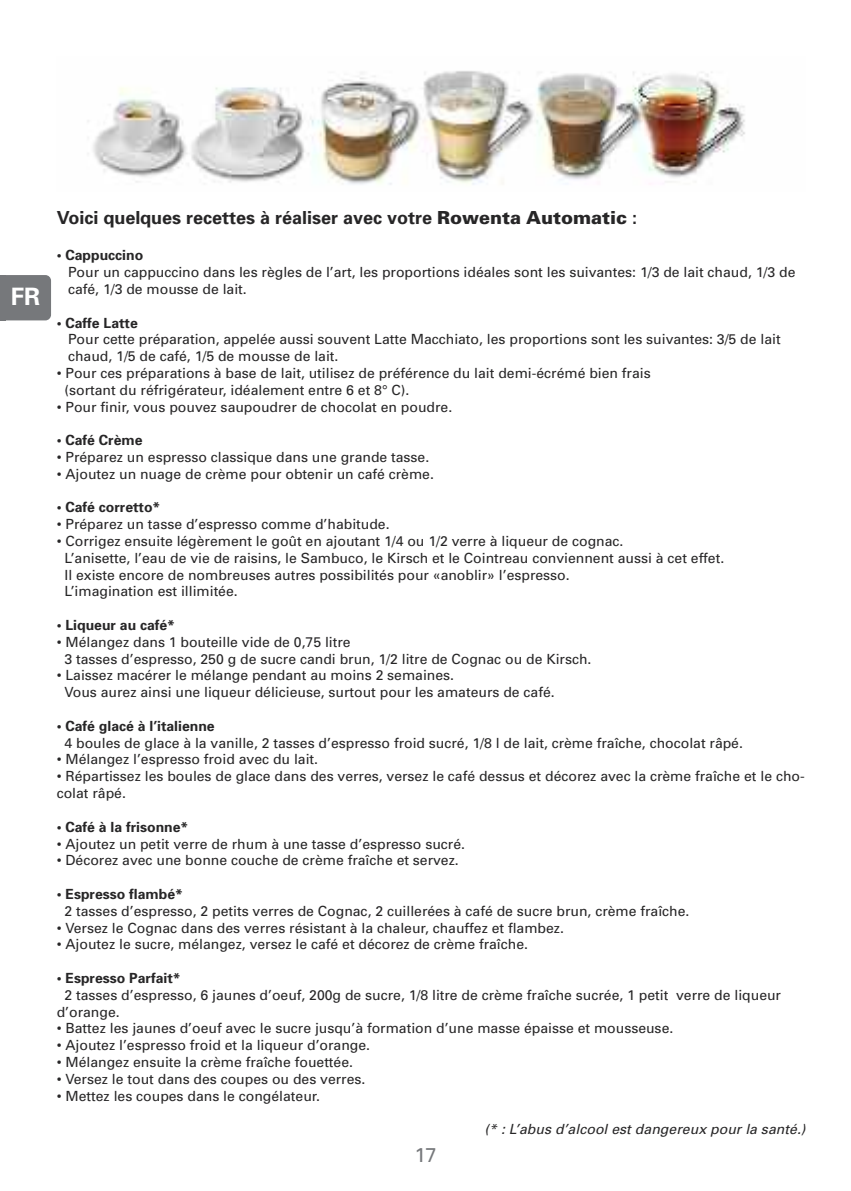
<style>
.page{position:relative;width:851px;height:1191px;background:#fff}
.page>*{position:absolute;margin:0;border:0;box-sizing:border-box;transform-origin:0 0}
.t1{font:700 24px "Univers";color:#fff}
.t2{font:20px "Univers";color:#76787b}
.t3{font:700 18px "Univers";color:#272627}
.t4{font:14px/16.8px "Univers";color:#272627}
.t5{font:700 14px "Univers";color:#272627}
.t6{font:italic 14px "Univers";letter-spacing:.005em;color:#272627}
.s1{font-weight:900}
</style>
<div class="page">
<div style="left:0;top:275px;width:6px;height:45px;background:#76787b"></div>
<div style="left:0;top:275px;width:51px;height:45px;background:#76787b;border-radius:6px"></div>
<img style="left:88px;top:71px;width:657px;height:114px">
<h1 class="t1" style="left:11px;top:288px;width:31px">FR</h1>
<p class="t3" style="left:57px;top:210px;width:582px">Voici quelques recettes à réaliser avec votre <span class="s1">Rowenta Automatic</span> :</p>
<p class="t5" style="left:57px;top:250px;width:88px">• Cappuccino</p>
<p class="t4" style="left:68px;top:265px;width:728px">Pour un cappuccino dans les règles de l’art, les proportions idéales sont les suivantes: 1/3 de lait chaud, 1/3 de café, 1/3 de mousse de lait.</p>
<p class="t5" style="left:57px;top:317px;width:83px">• Caffe Latte</p>
<p class="t4" style="left:68px;top:332px;width:714px">Pour cette préparation, appelée aussi souvent Latte Macchiato, les proportions sont les suivantes: 3/5 de lait chaud, 1/5 de café, 1/5 de mousse de lait.</p>
<p class="t4" style="left:64px;top:366px;width:587px;text-indent:-8px">• Pour ces préparations à base de lait, utilisez de préférence du lait demi-écrémé bien frais (sortant du réfrigérateur, idéalement entre 6 et 8° C).</p>
<p class="t4" style="left:57px;top:399px;width:397px">• Pour finir, vous pouvez saupoudrer de chocolat en poudre.</p>
<p class="t5" style="left:57px;top:435px;width:87px">• Café Crème</p>
<p class="t4" style="left:57px;top:450px;width:374px">• Préparez un espresso classique dans une grande tasse.</p>
<p class="t4" style="left:57px;top:466px;width:378px">• Ajoutez un nuage de crème pour obtenir un café crème.</p>
<p class="t5" style="left:57px;top:502px;width:105px">• Café corretto*</p>
<p class="t4" style="left:57px;top:517px;width:334px">• Préparez un tasse d’espresso comme d’habitude.</p>
<p class="t4" style="left:64px;top:534px;width:661px;text-indent:-8px">• Corrigez ensuite légèrement le goût en ajoutant 1/4 ou 1/2 verre à liqueur de cognac.<br>L’anisette, l’eau de vie de raisins, le Sambuco, le Kirsch et le Cointreau conviennent aussi à cet effet.<br>Il existe encore de nombreuses autres possibilités pour «anoblir» l’espresso.<br>L’imagination est illimitée.</p>
<p class="t5" style="left:57px;top:620px;width:120px">• Liqueur au café*</p>
<p class="t4" style="left:64px;top:634px;width:528px;text-indent:-8px">• Mélangez dans 1 bouteille vide de 0,75 litre<br>3 tasses d’espresso, 250 g de sucre candi brun, 1/2 litre de Cognac ou de Kirsch.</p>
<p class="t4" style="left:64px;top:668px;width:491px;text-indent:-8px">• Laissez macérer le mélange pendant au moins 2 semaines.<br>Vous aurez ainsi une liqueur délicieuse, surtout pour les amateurs de café.</p>
<p class="t5" style="left:57px;top:720px;width:159px">• Café glacé à l’italienne</p>
<p class="t4" style="left:64px;top:735px;width:680px">4 boules de glace à la vanille, 2 tasses d’espresso froid sucré, 1/8 l de lait, crème fraîche, chocolat râpé.</p>
<p class="t4" style="left:57px;top:752px;width:263px">• Mélangez l’espresso froid avec du lait.</p>
<p class="t4" style="left:57px;top:769px;width:749px">• Répartissez les boules de glace dans des verres, versez le café dessus et décorez avec la crème fraîche et le cho&shy;colat râpé.</p>
<p class="t5" style="left:57px;top:821px;width:133px">• Café à la frisonne*</p>
<p class="t4" style="left:57px;top:836px;width:410px">• Ajoutez un petit verre de rhum à une tasse d’espresso sucré.</p>
<p class="t4" style="left:57px;top:853px;width:403px">• Décorez avec une bonne couche de crème fraîche et servez.</p>
<p class="t5" style="left:57px;top:888px;width:128px">• Espresso flambé*</p>
<p class="t4" style="left:64px;top:903px;width:626px">2 tasses d’espresso, 2 petits verres de Cognac, 2 cuillerées à café de sucre brun, crème fraîche.</p>
<p class="t4" style="left:57px;top:920px;width:508px">• Versez le Cognac dans des verres résistant à la chaleur, chauffez et flambez.</p>
<p class="t4" style="left:57px;top:937px;width:472px">• Ajoutez le sucre, mélangez, versez le café et décorez de crème fraîche.</p>
<p class="t5" style="left:57px;top:972px;width:125px">• Espresso Parfait*</p>
<p class="t4" style="left:57px;top:987px;width:725px;text-indent:8px">2 tasses d’espresso, 6 jaunes d’oeuf, 200g de sucre, 1/8 litre de crème fraîche sucrée, 1 petit verre de liqueur d’orange.</p>
<p class="t4" style="left:57px;top:1021px;width:618px">• Battez les jaunes d’oeuf avec le sucre jusqu’à formation d’une masse épaisse et mousseuse.</p>
<p class="t4" style="left:57px;top:1038px;width:315px">• Ajoutez l’espresso froid et la liqueur d’orange.</p>
<p class="t4" style="left:57px;top:1054px;width:298px">• Mélangez ensuite la crème fraîche fouettée.</p>
<p class="t4" style="left:57px;top:1071px;width:310px">• Versez le tout dans des coupes ou des verres.</p>
<p class="t4" style="left:57px;top:1088px;width:265px">• Mettez les coupes dans le congélateur.</p>
<p class="t6" style="left:484px;top:1124px;width:322px">(* : L’abus d’alcool est dangereux pour la santé.)</p>
<h2 class="t2" style="left:414px;top:1147px;width:24px">17</h2>
</div>
